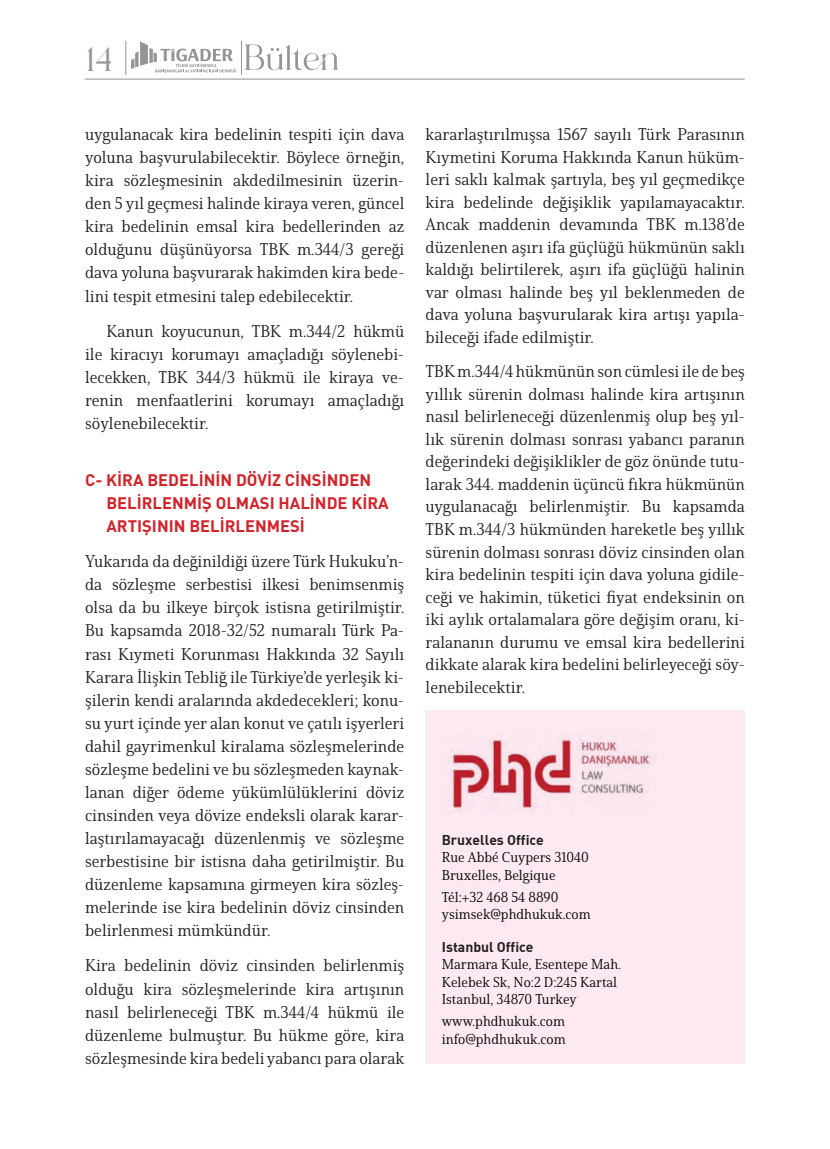
<style>
.page{position:relative;width:830px;height:1149px;background:#fff}
.page>*{position:absolute;margin:0;border:0;box-sizing:border-box;transform-origin:0 0}
.t1{font:34.5px "Mollieglaston";color:#939598}
.t2{font:16.5px/23.1px "Solitas Serif Nor Reg";color:#231f20;text-align:justify}
.t3{font:700 16.5px/23.1px "DIN Pro";color:#d1232a}
.t4{font:13.95px/17.4px "Solitas Serif Nor Reg";color:#040503}
.t5{font:700 13.95px "DI Nbek";color:#231f20}
</style>
<div class="page">
<svg style="left:131px;top:41px;width:105px;height:32px"></svg>
<svg style="left:245px;top:44px;width:93px;height:26px"></svg>
<hr style="left:241px;top:41px;width:1px;height:34px;background:#939598">
<hr style="left:85px;top:79px;width:659px;height:1px;background:#939598">
<hr style="left:125px;top:41px;width:1px;height:34px;background:#939598">
<div style="left:425px;top:710px;width:319px;height:353px;background:#fce9f1"></div>
<img style="left:450px;top:734px;width:201px;height:77px">
<h1 class="t1" style="left:86px;top:40px;width:28px">14</h1>
<p class="t2" style="left:85px;top:123px;width:320px">uygulanacak kira bedelinin tespiti için dava yoluna başvurulabilecektir. Böylece örneğin, kira sözleşmesinin akdedilmesinin üzerin&shy;den 5 yıl geçmesi halinde kiraya veren, güncel kira bedelinin emsal kira bedellerinden az olduğunu düşünüyorsa TBK m.344/3 gereği dava yoluna başvurarak hakimden kira bede&shy;lini tespit etmesini talep edebilecektir.</p>
<p class="t2" style="left:85px;top:319px;width:320px;text-indent:21px">Kanun koyucunun, TBK m.344/2 hükmü ile kiracıyı korumayı amaçladığı söylenebi&shy;lecekken, TBK 344/3 hükmü ile kiraya ve&shy;renin menfaatlerini korumayı amaçladığı söylenebilecektir.</p>
<p class="t3" style="left:106px;top:468px;width:284px;text-indent:-21px">C- KİRA BEDELİNİN DÖVİZ Cİ NSİNDEN<br>BELİ RLENMİŞ OLMASI HALİ NDE Kİ RA<br>ARTIŞININ BELİ RLENMESİ</p>
<p class="t2" style="left:85px;top:549px;width:320px">Yukarıda da değinildiği üzere Türk Hukuku’n&shy;da sözleşme serbestisi ilkesi benimsenmiş olsa da bu ilkeye birçok istisna getirilmiştir.<br>Bu kapsamda 2018-32/52 numaralı Türk Pa&shy;rası Kıymeti Korunması Hakkında 32 Sayılı Karara İlişkin Tebliğ ile Türkiye’de yerleşik ki&shy;şilerin kendi aralarında akdedecekleri; konu&shy;su yurt içinde yer alan konut ve çatılı işyerleri dahil gayrimenkul kiralama sözleşmelerinde sözleşme bedelini ve bu sözleşmeden kaynak&shy;lanan diğer ödeme yükümlülüklerini döviz cinsinden veya dövize endeksli olarak karar&shy;laştırılamayacağı düzenlenmiş ve sözleşme serbestisine bir istisna daha getirilmiştir. Bu düzenleme kapsamına girmeyen kira sözleş&shy;melerinde ise kira bedelinin döviz cinsinden belirlenmesi mümkündür.</p>
<p class="t2" style="left:85px;top:953px;width:320px">Kira bedelinin döviz cinsinden belirlenmiş olduğu kira sözleşmelerinde kira artışının nasıl belirleneceği TBK m.344/4 hükmü ile düzenleme bulmuştur. Bu hükme göre, kira sözleşmesinde kira bedeli yabancı para olarak</p>
<p class="t2" style="left:425px;top:123px;width:320px;line-height:22.5px">kararlaştırılmışsa 1567 sayılı Türk Parasının Kıymetini Koruma Hakkında Kanun hüküm&shy;leri saklı kalmak şartıyla, beş yıl geçmedikçe kira bedelinde değişiklik yapılamayacaktır.<br>Ancak maddenin devamında TBK m.138’de düzenlenen aşırı ifa güçlüğü hükmünün saklı kaldığı belirtilerek, aşırı ifa güçlüğü halinin var olması halinde beş yıl beklenmeden de dava yoluna başvurularak kira artışı yapıla&shy;bileceği ifade edilmiştir.</p>
<p class="t2" style="left:425px;top:360px;width:320px;line-height:22.5px">TBK m.344/4 hükmünün son cümlesi ile de beş yıllık sürenin dolması halinde kira artışının nasıl belirleneceği düzenlenmiş olup beş yıl&shy;lık sürenin dolması sonrası yabancı paranın değerindeki değişiklikler de göz önünde tutu&shy;larak 344. maddenin üçüncü fıkra hükmünün uygulanacağı belirlenmiştir. Bu kapsamda TBK m.344/3 hükmünden hareketle beş yıllık sürenin dolması sonrası döviz cinsinden olan kira bedelinin tespiti için dava yoluna gidile&shy;ceği ve hakimin, tüketici fiyat endeksinin on iki aylık ortalamalara göre değişim oranı, ki&shy;ralananın durumu ve emsal kira bedellerini dikkate alarak kira bedelini belirleyeceği söy&shy;lenebilecektir.</p>
<p class="t5" style="left:441px;top:830px;width:103px">Bruxelles Office</p>
<p class="t4" style="left:441px;top:848px;width:148px">Rue Abbé Cuypers 31040<br>Bruxelles, Belgique</p>
<p class="t4" style="left:441px;top:888px;width:150px">Tél:+32 468 54 8890 ysimsek@phdhukuk.com</p>
<p class="t5" style="left:441px;top:937px;width:93px">Istanbul Office</p>
<p class="t4" style="left:441px;top:955px;width:181px">Marmara Kule, Esentepe Mah.<br>Kelebek Sk, No:2 D:245 Kartal<br>Istanbul, 34870 Turkey</p>
<p class="t4" style="left:441px;top:1012px;width:125px">www.phdhukuk.com info@phdhukuk.com</p>
</div>
